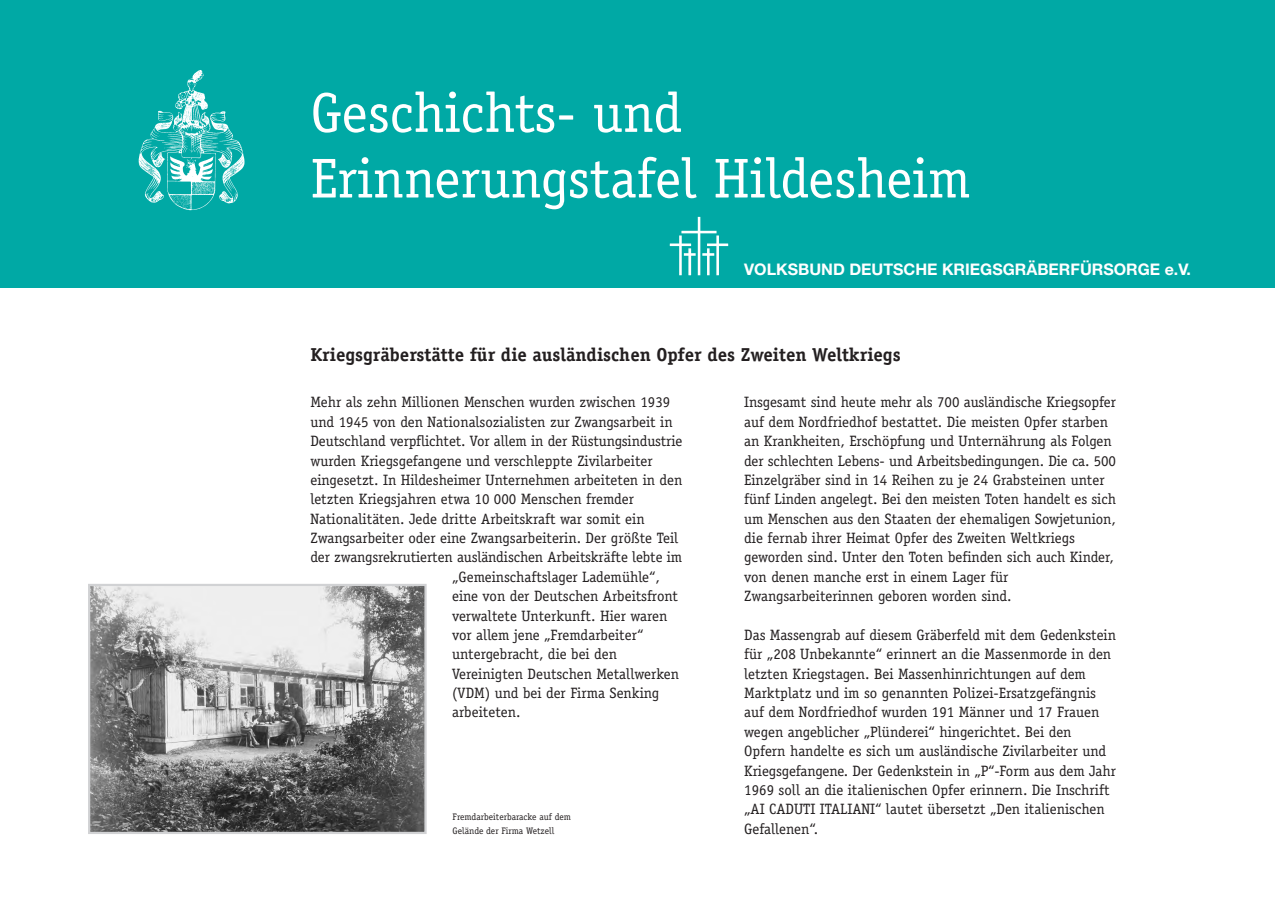
<style>
.page{position:relative;width:1276px;height:922px;background:#fff}
.page>*{position:absolute;margin:0;border:0;box-sizing:border-box;transform-origin:0 0}
.t1{font:56.19px/65.6px "Officina Serif";color:#fff}
.t2{font:700 18.75px "Officina Serif";color:#231f20}
.t3{font:700 16px "Helvetica Neue";color:#fff}
.t4{font:15px/19.4px "Officina Serif";color:#231f20}
.t5{font:9.44px/13.4px "Officina Serif";color:#231f20}
</style>
<div class="page">
<div style="left:1px;top:0;width:1274px;height:287px;background:#00a9a5"></div>
<img style="left:669px;top:216px;width:60px;height:60px">
<img style="left:138px;top:70px;width:107px;height:141px">
<img style="left:91px;top:586px;width:333px;height:244px">
<div style="left:88px;top:583px;width:339px;height:250px;border:2px solid #d1d2d4"></div>
<h1 class="t1" style="left:310px;top:85px;width:662px">Geschichts- und<br>Erinnerungstafel Hildesheim</h1>
<p class="t3" style="left:744px;top:264px;width:448px">VOLKSBUND DEUTSCHE KRIEGSGRÄBERFÜRSORGE e.V.</p>
<p class="t2" style="left:310px;top:347px;width:592px">Kriegsgräberstätte für die ausländischen Opfer des Zweiten Weltkriegs</p>
<p class="t4" style="left:744px;top:394px;width:373px">Insgesamt sind heute mehr als 700 ausländische Kriegsopfer auf dem Nordfriedhof bestattet. Die meisten Opfer starben an Krankheiten, Erschöpfung und Unternährung als Folgen der schlechten Lebens- und Arbeitsbedingungen. Die ca. 500<br>Einzelgräber sind in 14 Reihen zu je 24 Grabsteinen unter fünf Linden angelegt. Bei den meisten Toten handelt es sich um Menschen aus den Staaten der ehemaligen Sowjetunion, die fernab ihrer Heimat Opfer des Zweiten Weltkriegs geworden sind. Unter den Toten befinden sich auch Kinder, von denen manche erst in einem Lager für Zwangsarbeiterinnen geboren worden sind.</p>
<p class="t4" style="left:744px;top:626px;width:373px">Das Massengrab auf diesem Gräberfeld mit dem Gedenkstein für „208 Unbekannte“ erinnert an die Massenmorde in den letzten Kriegstagen. Bei Massenhinrichtungen auf dem Marktplatz und im so genannten Polizei-Ersatzgefängnis auf dem Nordfriedhof wurden 191 Männer und 17 Frauen wegen angeblicher „Plünderei“ hingerichtet. Bei den Opfern handelte es sich um ausländische Zivilarbeiter und Kriegsgefangene. Der Gedenkstein in „P“-Form aus dem Jahr 1969 soll an die italienischen Opfer erinnern. Die Inschrift „AI CADUTI ITALIANI“ lautet übersetzt „Den italienischen Gefallenen“.</p>
<p class="t4" style="left:310px;top:394px;width:361px">Mehr als zehn Millionen Menschen wurden zwischen 1939</p>
<p class="t4" style="left:310px;top:413px;width:364px">und 1945 von den Nationalsozialisten zur Zwangsarbeit in</p>
<p class="t4" style="left:310px;top:432px;width:373px">Deutschland verpflichtet. Vor allem in der Rüstungsindustrie</p>
<p class="t4" style="left:310px;top:452px;width:344px">wurden Kriegsgefangene und verschleppte Zivilarbeiter</p>
<p class="t4" style="left:310px;top:471px;width:373px">eingesetzt. In Hildesheimer Unternehmen arbeiteten in den</p>
<p class="t4" style="left:310px;top:490px;width:325px">letzten Kriegsjahren etwa 10 000 Menschen fremder</p>
<p class="t4" style="left:310px;top:510px;width:336px">Nationalitäten. Jede dritte Arbeitskraft war somit ein</p>
<p class="t4" style="left:310px;top:529px;width:369px">Zwangsarbeiter oder eine Zwangsarbeiterin. Der größte Teil</p>
<p class="t4" style="left:310px;top:548px;width:373px">der zwangsrekrutierten ausländischen Arbeitskräfte lebte im</p>
<p class="t4" style="left:452px;top:568px;width:209px">„Gemeinschaftslager Lademühle“,</p>
<p class="t4" style="left:452px;top:587px;width:227px">eine von der Deutschen Arbeitsfront</p>
<p class="t4" style="left:452px;top:607px;width:217px">verwaltete Unterkunft. Hier waren</p>
<p class="t4" style="left:452px;top:626px;width:193px">vor allem jene „Fremdarbeiter“</p>
<p class="t4" style="left:452px;top:645px;width:166px">untergebracht, die bei den</p>
<p class="t4" style="left:452px;top:665px;width:229px">Vereinigten Deutschen Metallwerken</p>
<p class="t4" style="left:452px;top:684px;width:209px">(VDM) und bei der Firma Senking</p>
<p class="t4" style="left:452px;top:703px;width:70px">arbeiteten.</p>
<p class="t5" style="left:453px;top:810px;width:120px">Fremdarbeiterbaracke auf dem<br>Gelände der Firma Wetzell</p>
</div>
